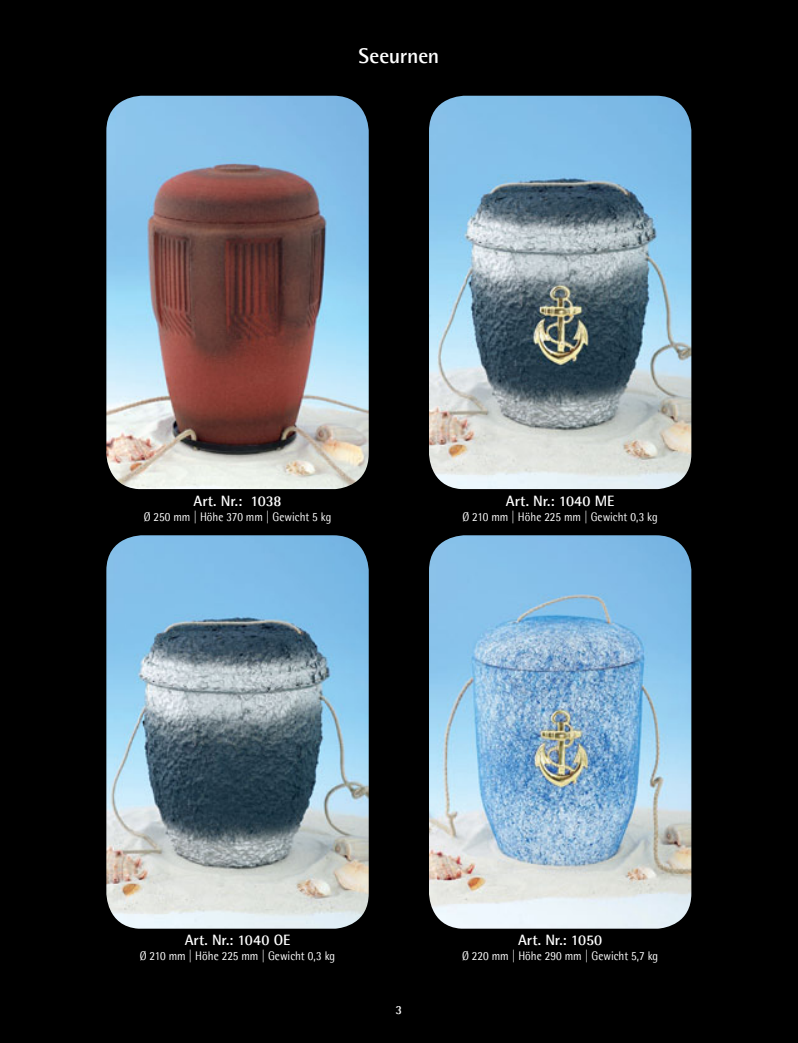
<style>
.page{position:relative;width:798px;height:1043px;background:#fff}
.page>*{position:absolute;margin:0;border:0;box-sizing:border-box;transform-origin:0 0}
.t1{font:700 21.25px "Agfa Rotis Semisans";letter-spacing:-.01em;color:#fff}
.t2{font:700 15px "Agfa Rotis Semisans";color:#fff}
.t3{font:12.5px "Agfa Rotis Semisans";color:#fff;scale:.9 1}
.t4{font:700 12.5px "Agfa Rotis Semisans";color:#fff}
</style>
<div class="page">
<div style="left:0;top:0;width:797px;height:1043px;background:#000"></div>
<img style="left:106px;top:535px;width:263px;height:393px">
<img style="left:429px;top:535px;width:262px;height:393px">
<img style="left:106px;top:96px;width:263px;height:393px">
<img style="left:429px;top:96px;width:262px;height:393px">
<h1 class="t1" style="left:358px;top:43px;width:82px">Seeurnen</h1>
<p class="t2" style="left:193px;top:491px;width:90px">Art. Nr.: 1038</p>
<p class="t3" style="left:144px;top:509px;width:210px">Ø 250 mm | Höhe 370 mm | Gewicht 5 kg</p>
<p class="t2" style="left:506px;top:491px;width:110px">Art. Nr.: 1040 ME</p>
<p class="t3" style="left:462px;top:509px;width:219px">Ø 210 mm | Höhe 225 mm | Gewicht 0,3 kg</p>
<p class="t2" style="left:185px;top:931px;width:107px">Art. Nr.: 1040 OE</p>
<p class="t3" style="left:140px;top:948px;width:219px">Ø 210 mm | Höhe 225 mm | Gewicht 0,3 kg</p>
<p class="t4" style="left:395px;top:1002px;width:8px">3</p>
<p class="t2" style="left:518px;top:931px;width:86px">Art. Nr.: 1050</p>
<p class="t3" style="left:462px;top:948px;width:219px">Ø 220 mm | Höhe 290 mm | Gewicht 5,7 kg</p>
</div>
